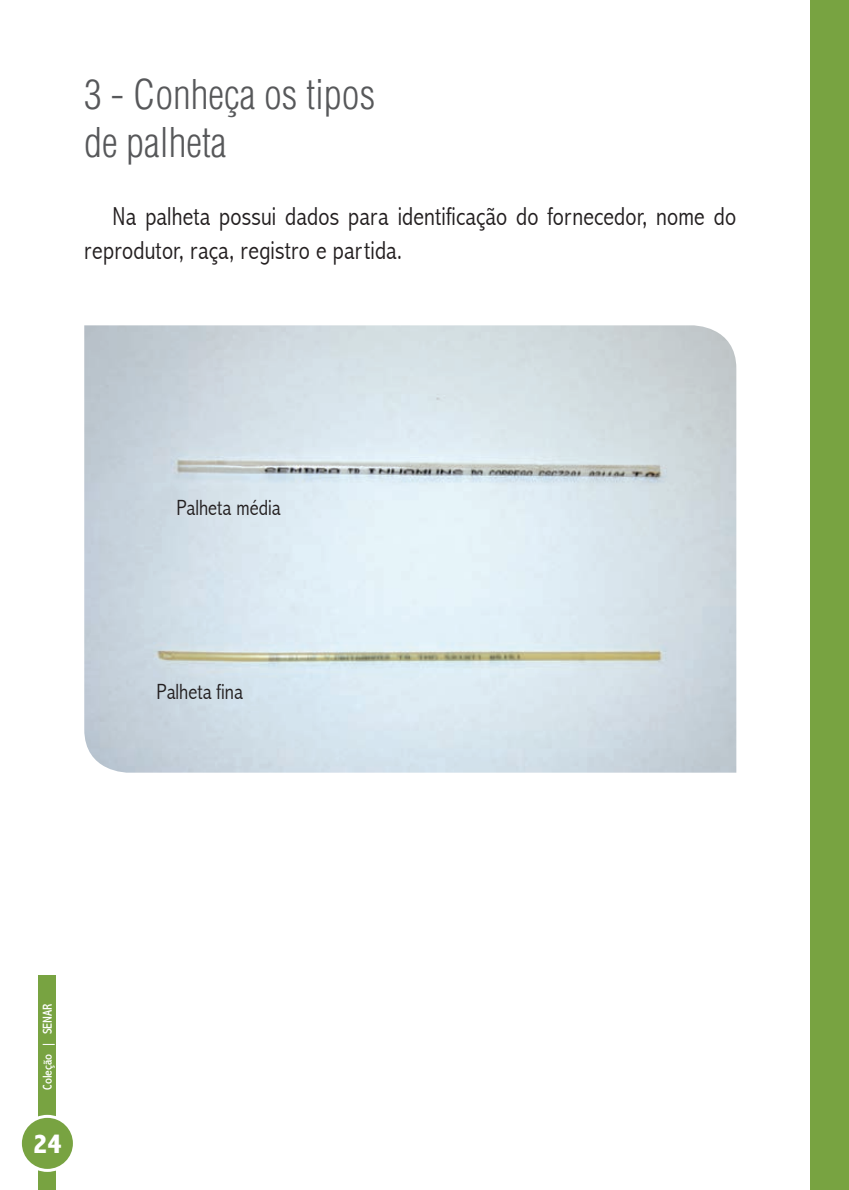
<style>
.page{position:relative;width:849px;height:1190px;background:#fff}
.page>*{position:absolute;margin:0;border:0;box-sizing:border-box;transform-origin:0 0}
.t1{font:300 condensed 40px/48px "Helvetica LT Std";color:#57585a}
.t2{font:800 condensed 28px "Abadi";color:#fff}
.t3{font:300 condensed 26px/34px "Abadi";letter-spacing:.005em;color:#231f20}
.t4{font:300 condensed 22px "Abadi";color:#231f20}
.t5{font:condensed 13px "Abadi";color:#fff}
</style>
<div class="page">
<div style="left:39px;top:974px;width:17px;height:215px;background:#78a341"></div>
<div style="left:20px;top:1116px;width:54px;height:54px;background:#78a341;border-radius:50%"></div>
<div style="left:19px;top:1114px;width:57px;height:57px;border:3px solid #fff;border-radius:50%"></div>
<div style="left:810px;top:0;width:39px;height:1189px;background:#78a341"></div>
<img style="left:84px;top:325px;width:652px;height:447px">
<h1 class="t1" style="left:84px;top:70px;width:292px">3 - Conheça os tipos de palheta</h1>
<p class="t3" style="left:84px;top:199px;width:653px;text-indent:28px">Na palheta possui dados para identificação do fornecedor, nome do reprodutor, raça, registro e partida.</p>
<p class="t4" style="left:176px;top:495px;width:106px">Palheta média</p>
<p class="t4" style="left:157px;top:679px;width:88px">Palheta fina</p>
<p class="t5" style="left:40px;top:1089px;width:88px;rotate:-90deg">Coleção | SENAR</p>
<p class="t2" style="left:33px;top:1127px;width:30px">24</p>
</div>
